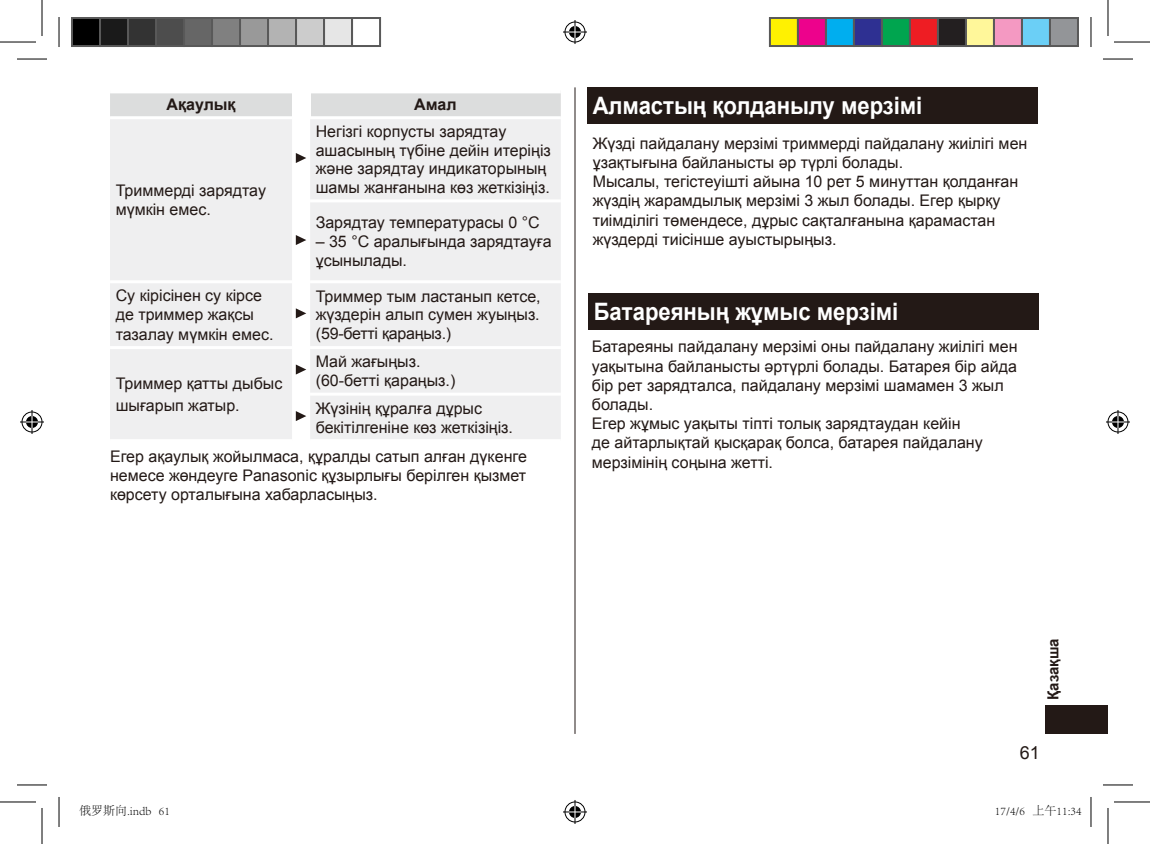
<style>
.page{position:relative;width:1150px;height:844px;background:#fff}
.page>*{position:absolute;margin:0;border:0;box-sizing:border-box;transform-origin:0 0}
.t1{font:700 24px "Arial";color:#fff;scale:.92 1}
.t2{font:18px "Arial";color:#231916}
.t3{font:16px/19.2px "Arial";color:#231916}
.t4{font:700 16px "Arial";color:#231916}
.t5{font:700 15px "Arial";color:#231916}
.t6{font:300 12px "Adobe Song Std";color:#000}
</style>
<div class="page">
<hr style="left:574px;top:87px;width:1px;height:647px;background:#231916">
<div style="left:1046px;top:705px;width:62px;height:29px;background:#231916"></div>
<svg style="left:110px;top:93px;width:451px;height:346px"></svg>
<div style="left:587px;top:87px;width:451px;height:37px;background:#231916"></div>
<div style="left:588px;top:293px;width:451px;height:37px;background:#231916"></div>
<hr style="left:17px;top:59px;width:30px;height:1px;background:#000">
<hr style="left:1103px;top:59px;width:30px;height:1px;background:#000">
<hr style="left:17px;top:784px;width:30px;height:1px;background:#000">
<hr style="left:1103px;top:784px;width:30px;height:1px;background:#000">
<hr style="left:59px;top:17px;width:1px;height:30px;background:#000">
<hr style="left:59px;top:797px;width:1px;height:30px;background:#000">
<hr style="left:1090px;top:17px;width:1px;height:30px;background:#000">
<hr style="left:1090px;top:797px;width:1px;height:30px;background:#000">
<hr style="left:0;top:42px;width:36px;height:1px;background:#000">
<hr style="left:1114px;top:42px;width:36px;height:1px;background:#000">
<hr style="left:0;top:801px;width:36px;height:1px;background:#000">
<hr style="left:1114px;top:801px;width:36px;height:1px;background:#000">
<hr style="left:42px;top:0;width:1px;height:36px;background:#000">
<hr style="left:42px;top:808px;width:1px;height:36px;background:#000">
<hr style="left:1107px;top:0;width:1px;height:36px;background:#000">
<hr style="left:1107px;top:808px;width:1px;height:36px;background:#000">
<svg style="left:563px;top:20px;width:24px;height:24px"></svg>
<svg style="left:563px;top:800px;width:24px;height:24px"></svg>
<svg style="left:20px;top:410px;width:24px;height:24px"></svg>
<svg style="left:1106px;top:410px;width:24px;height:24px"></svg>
<div style="left:72px;top:18px;width:28px;height:28px;background:#000"></div>
<div style="left:71px;top:17px;width:30px;height:30px;border:2px solid #595959"></div>
<div style="left:100px;top:18px;width:28px;height:28px;background:#1a1a1a"></div>
<div style="left:99px;top:17px;width:30px;height:30px;border:2px solid #595959"></div>
<div style="left:128px;top:18px;width:28px;height:28px;background:#333"></div>
<div style="left:127px;top:17px;width:30px;height:30px;border:2px solid #595959"></div>
<div style="left:156px;top:18px;width:28px;height:28px;background:#4d4d4d"></div>
<div style="left:155px;top:17px;width:30px;height:30px;border:2px solid #595959"></div>
<div style="left:184px;top:18px;width:28px;height:28px;background:#666"></div>
<div style="left:183px;top:17px;width:30px;height:30px;border:2px solid #595959"></div>
<div style="left:212px;top:18px;width:28px;height:28px;background:#808080"></div>
<div style="left:211px;top:17px;width:30px;height:30px;border:2px solid #595959"></div>
<div style="left:240px;top:18px;width:28px;height:28px;background:#999"></div>
<div style="left:239px;top:17px;width:30px;height:30px;border:2px solid #595959"></div>
<div style="left:268px;top:18px;width:28px;height:28px;background:#b3b3b3"></div>
<div style="left:267px;top:17px;width:30px;height:30px;border:2px solid #595959"></div>
<div style="left:296px;top:18px;width:28px;height:28px;background:#ccc"></div>
<div style="left:295px;top:17px;width:30px;height:30px;border:2px solid #595959"></div>
<div style="left:324px;top:18px;width:28px;height:28px;background:#e6e6e6"></div>
<div style="left:323px;top:17px;width:30px;height:30px;border:2px solid #595959"></div>
<div style="left:351px;top:17px;width:30px;height:30px;border:2px solid #595959"></div>
<div style="left:770px;top:18px;width:28px;height:28px;background:#fff101"></div>
<div style="left:769px;top:17px;width:30px;height:30px;border:2px solid #595959"></div>
<div style="left:798px;top:18px;width:28px;height:28px;background:#ed028c"></div>
<div style="left:797px;top:17px;width:30px;height:30px;border:2px solid #595959"></div>
<div style="left:826px;top:18px;width:28px;height:28px;background:#00aeef"></div>
<div style="left:825px;top:17px;width:30px;height:30px;border:2px solid #595959"></div>
<div style="left:854px;top:18px;width:28px;height:28px;background:#2e3092"></div>
<div style="left:853px;top:17px;width:30px;height:30px;border:2px solid #595959"></div>
<div style="left:882px;top:18px;width:28px;height:28px;background:#00a54f"></div>
<div style="left:881px;top:17px;width:30px;height:30px;border:2px solid #595959"></div>
<div style="left:910px;top:18px;width:28px;height:28px;background:#ee1d23"></div>
<div style="left:909px;top:17px;width:30px;height:30px;border:2px solid #595959"></div>
<div style="left:938px;top:18px;width:28px;height:28px;background:#231f20"></div>
<div style="left:937px;top:17px;width:30px;height:30px;border:2px solid #595959"></div>
<div style="left:966px;top:18px;width:28px;height:28px;background:#fff79a"></div>
<div style="left:965px;top:17px;width:30px;height:30px;border:2px solid #595959"></div>
<div style="left:994px;top:18px;width:28px;height:28px;background:#f499c2"></div>
<div style="left:993px;top:17px;width:30px;height:30px;border:2px solid #595959"></div>
<div style="left:1022px;top:18px;width:28px;height:28px;background:#6bcff6"></div>
<div style="left:1021px;top:17px;width:30px;height:30px;border:2px solid #595959"></div>
<div style="left:1050px;top:18px;width:28px;height:28px;background:#939598"></div>
<div style="left:1049px;top:17px;width:30px;height:30px;border:2px solid #595959"></div>
<p class="t4" style="left:167px;top:93px;width:70px">Ақаулық</p>
<p class="t4" style="left:414px;top:93px;width:44px">Амал</p>
<p class="t3" style="left:116px;top:181px;width:152px">Триммерді зарядтау мүмкін емес.</p>
<p class="t3" style="left:316px;top:122px;width:237px;line-height:18.6px">Негізгі корпусты зарядтау ашасының түбіне дейін итеріңіз және зарядтау индикаторының шамы жанғанына көз жеткізіңіз.</p>
<p class="t3" style="left:316px;top:213px;width:226px">Зарядтау температурасы 0 °C</p>
<p class="t3" style="left:316px;top:232px;width:237px;line-height:18.6px">– 35 °C аралығында зарядтауға ұсынылады.</p>
<p class="t3" style="left:116px;top:286px;width:159px">Су кірісінен су кірсе де триммер жақсы тазалау мүмкін емес.</p>
<p class="t3" style="left:316px;top:287px;width:226px;line-height:18.6px;text-align:justify">Триммер тым ластанып кетсе, жүздерін алып сумен жуыңыз. (59-бетті қараңыз.)</p>
<p class="t3" style="left:116px;top:373px;width:168px;line-height:21.4px">Триммер қатты дыбыс шығарып жатыр.</p>
<p class="t3" style="left:316px;top:352px;width:141px">Май жағыңыз. (60-бетті қараңыз.)</p>
<p class="t3" style="left:316px;top:398px;width:199px">Жүзінің құралға дұрыс бекітілгеніне көз жеткізіңіз.</p>
<p class="t3" style="left:110px;top:446px;width:418px;text-align:justify">Егер ақаулық жойылмаса, құралды сатып алған дүкенге немесе жөндеуге Panasonic құзырлығы берілген қызмет көрсету орталығына хабарласыңыз.</p>
<h1 class="t1" style="left:593px;top:90px;width:360px">Алмастың қолданылу мерзімі</h1>
<p class="t3" style="left:593px;top:134px;width:436px">Жүзді пайдалану мерзімі триммерді пайдалану жиілігі мен ұзақтығына байланысты әр түрлі болады.<br>Мысалы, тегістеуішті айына 10 рет 5 минуттан қолданған жүздің жарамдылық мерзімі 3 жыл болады. Егер қырқу тиімділігі төмендесе, дұрыс сақталғанына қарамастан жүздерді тиісінше ауыстырыңыз.</p>
<h1 class="t1" style="left:594px;top:296px;width:332px">Батареяның жұмыс мерзімі</h1>
<p class="t3" style="left:592px;top:337px;width:427px">Батареяны пайдалану мерзімі оны пайдалану жиілігі мен уақытына байланысты әртүрлі болады. Батарея бір айда бір рет зарядталса, пайдалану мерзімі шамамен 3 жыл болады.<br>Егер жұмыс уақыты тіпті толық зарядтаудан кейін<br>де айтарлықтай қысқарақ болса, батарея пайдалану мерзімінің соңына жетті.</p>
<p class="t5" style="left:1043px;top:700px;width:63px;rotate:-90deg">Қазақша</p>
<p class="t2" style="left:1020px;top:741px;width:22px">61</p>
<p class="t6" style="left:79px;top:804px;width:92px">俄罗斯向.indb 61</p>
<p class="t6" style="left:995px;top:804px;width:88px">17/4/6 上午11:34</p>
</div>
